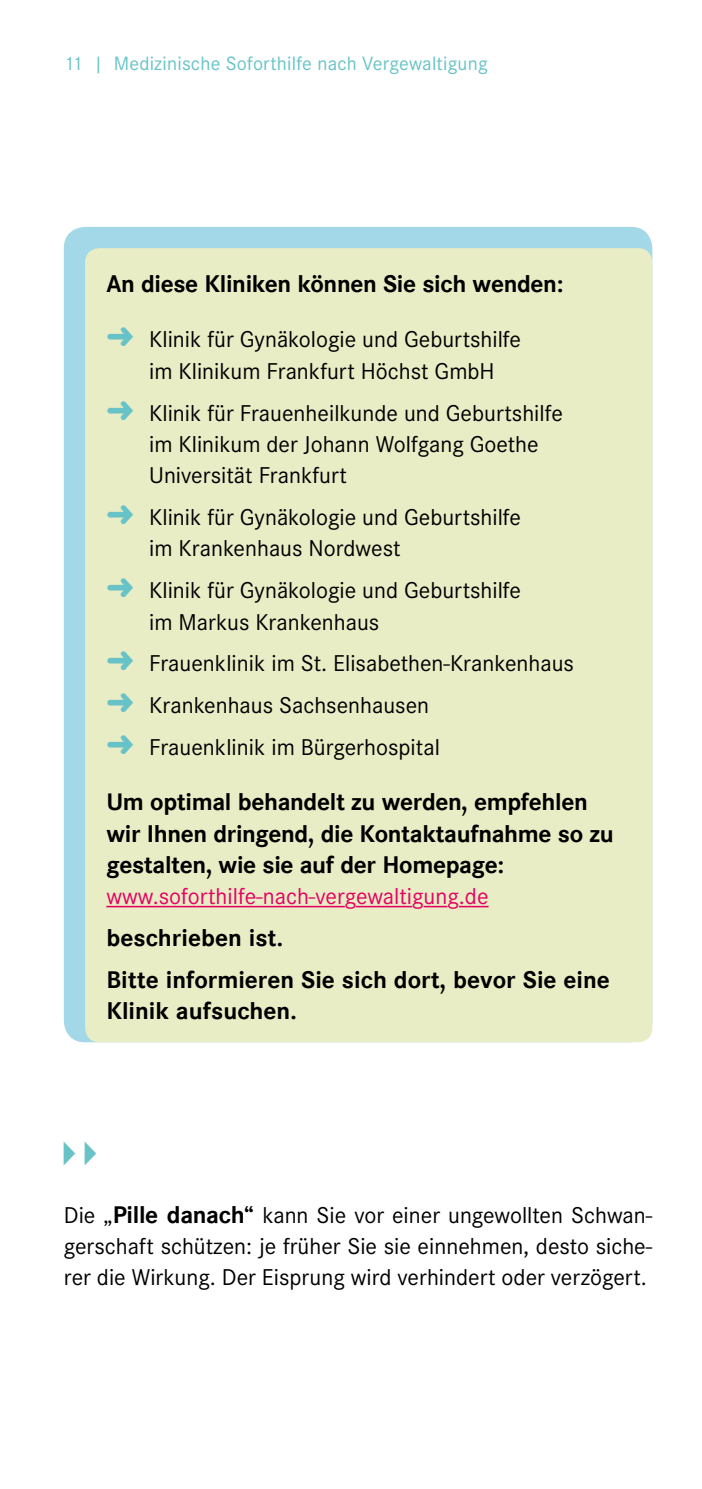
<style>
.page{position:relative;width:702px;height:1489px;background:#fff}
.page>*{position:absolute;margin:0;border:0;box-sizing:border-box;transform-origin:0 0}
.t1{font:40px "Lucida Grande";color:#67c3c7}
.t2{font:23.75px/31.2px "Corporate S";color:#000}
.t3{font:700 23.75px/31.2px "Corporate SBQ";letter-spacing:-.015em;color:#000}
.t4{font:23.75px "Corporate S";color:#e50063}
.t5{font:20px "Corporate S";letter-spacing:.01em;color:#67c3c7}
.s1{color:#67c3c7}
.s2{font-family:"Corporate SBQ";font-weight:700}
</style>
<div class="page">
<div style="left:64px;top:227px;width:588px;height:815px;background:#a2d8e8;border-radius:21px"></div>
<div style="left:85px;top:248px;width:567px;height:794px;background:#e9edc5;border-radius:14px"></div>
<hr style="left:106px;top:905px;width:239px;height:2px;background:#e50063">
<hr style="left:356px;top:905px;width:56px;height:2px;background:#e50063">
<hr style="left:423px;top:905px;width:24px;height:2px;background:#e50063">
<hr style="left:459px;top:905px;width:29px;height:2px;background:#e50063">
<p class="t5" style="left:64px;top:52px;width:425px">11 | Medizinische Soforthilfe nach Vergewaltigung</p>
<p class="t3" style="left:106px;top:269px;width:458px">An diese Kliniken können Sie sich wenden:</p>
<p class="t2" style="left:149px;top:324px;width:373px;text-indent:-43px"><span class="s1">➜</span> Klinik für Gynäkologie und Geburtshilfe im Klinikum Frankfurt Höchst GmbH</p>
<p class="t2" style="left:149px;top:397px;width:415px;text-indent:-43px"><span class="s1">➜</span> Klinik für Frauenheilkunde und Geburtshilfe im Klinikum der Johann Wolfgang Goethe<br>Universität Frankfurt</p>
<p class="t2" style="left:149px;top:501px;width:373px;text-indent:-43px"><span class="s1">➜</span> Klinik für Gynäkologie und Geburtshilfe im Krankenhaus Nordwest</p>
<p class="t2" style="left:149px;top:575px;width:373px;text-indent:-43px"><span class="s1">➜</span> Klinik für Gynäkologie und Geburtshilfe im Markus Krankenhaus</p>
<p class="t2" style="left:106px;top:642px;width:469px;line-height:42px"><span class="s1">➜</span> Frauenklinik im St. Elisabethen-Krankenhaus <span class="s1">➜</span> Krankenhaus Sachsenhausen<br><span class="s1">➜</span> Frauenklinik im Bürgerhospital</p>
<p class="t3" style="left:106px;top:787px;width:509px">Um optimal behandelt zu werden, empfehlen wir Ihnen dringend, die Kontaktaufnahme so zu gestalten, wie sie auf der Homepage:</p>
<p class="t4" style="left:106px;top:882px;width:383px">www.soforthilfe-nach-vergewaltigung.de</p>
<p class="t3" style="left:106px;top:917px;width:505px;line-height:41.8px">beschrieben ist.<br>Bitte informieren Sie sich dort, bevor Sie eine</p>
<p class="t3" style="left:106px;top:995px;width:192px">Klinik aufsuchen.</p>
<h1 class="t1" style="left:57px;top:1128px;width:44px">▸▸</h1>
<p class="t2" style="left:64px;top:1199px;width:590px;text-align:justify">Die „<span class="s2">Pille danach“</span> kann Sie vor einer ungewollten Schwan&shy;gerschaft schützen: je früher Sie sie einnehmen, desto siche&shy;rer die Wirkung. Der Eisprung wird verhindert oder verzögert.</p>
</div>
